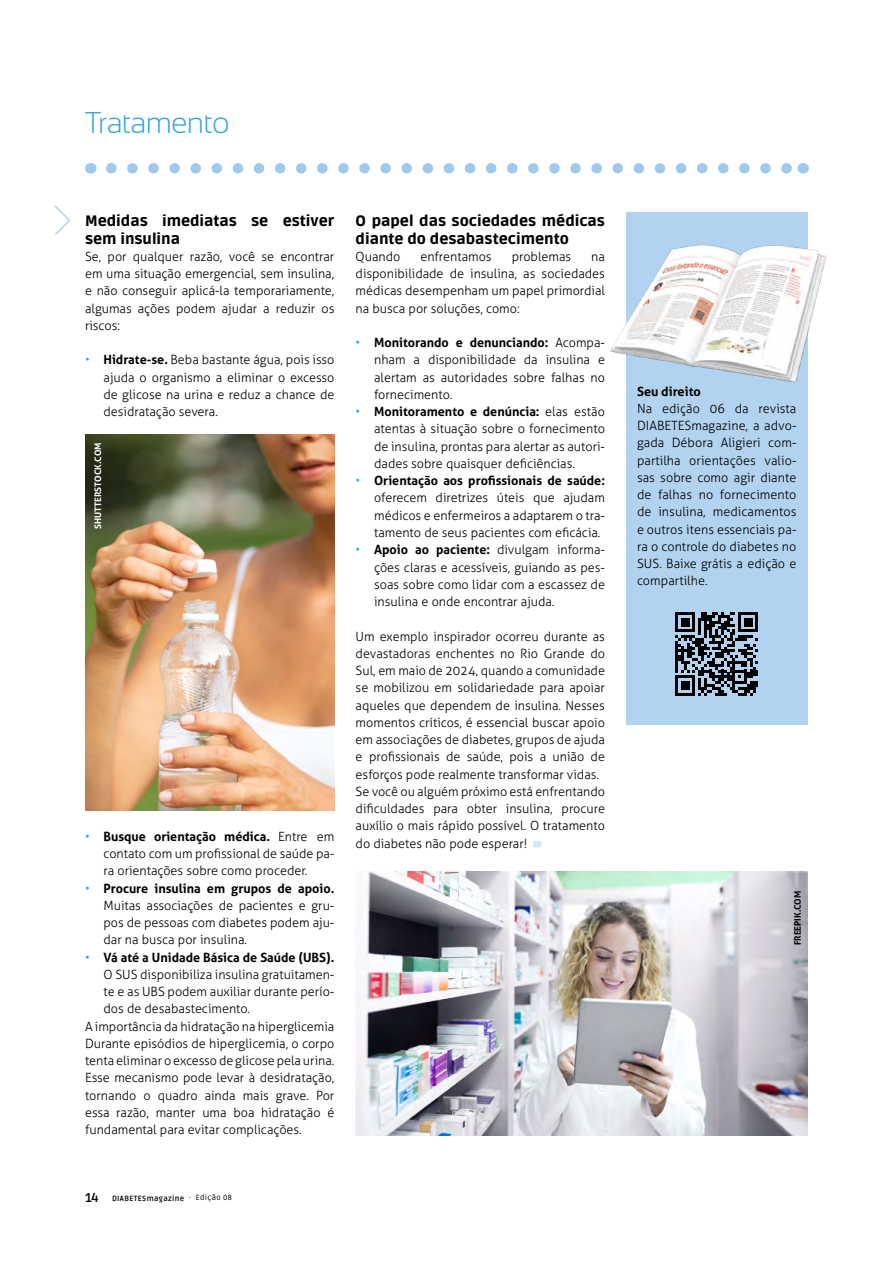
<style>
.page{position:relative;width:893px;height:1263px;background:#fff}
.page>*{position:absolute;margin:0;border:0;box-sizing:border-box;transform-origin:0 0}
.t1{font:300 30px "Sansation";letter-spacing:-.025em;color:#33a3dc}
.t2{font:900 15px/17.2px "Ruda";color:#000}
.t3{font:300 12.75px/17.2px "Aller";color:#000;text-align:justify}
.t4{font:700 12.75px "Aller";color:#000}
.t5{font:700 12.75px "Ruda";color:#000}
.t6{font:700 9px "Aller";color:#fff}
.t7{font:700 9px "Aller";color:#000}
.t8{font:700 7.5px "Ruda";letter-spacing:.05em;color:#000}
.s1{color:#33a3dc}
.s2{font-weight:700}
.s3{font-weight:300;color:#33a3dc}
.s4{font-weight:400}
</style>
<div class="page">
<svg style="left:111px;top:163px;width:681px;height:11px"></svg>
<svg style="left:54px;top:205px;width:17px;height:30px"></svg>
<div style="left:626px;top:212px;width:182px;height:513px;background:#b2d3ef"></div>
<svg style="left:675px;top:612px;width:83px;height:83px"></svg>
<img style="left:610px;top:244px;width:217px;height:139px">
<img style="left:85px;top:435px;width:249px;height:375px">
<img style="left:356px;top:872px;width:452px;height:263px">
<div style="left:533px;top:841px;width:9px;height:6px;background:#d6e6f6"></div>
<h1 class="t1" style="left:85px;top:106px;width:146px">Tratamento</h1>
<p class="t2" style="left:85px;top:212px;width:251px">Medidas imediatas se estiver sem insulina</p>
<p class="t3" style="left:85px;top:248px;width:251px">Se, por qualquer razão, você se encontrar em uma situação emergencial, sem insulina, e não conseguir aplicá-la temporariamente, algumas ações podem ajudar a reduzir os riscos:</p>
<p class="t3" style="left:104px;top:351px;width:232px;text-indent:-18px"><span class="s1">•</span> <span class="s2">Hidrate-se.</span> Beba bastante água, pois isso ajuda o organismo a eliminar o excesso de glicose na urina e reduz a chance de desidratação severa.</p>
<p class="t6" style="left:92px;top:529px;width:88px;rotate:-90deg">SHUTTERSTOCK.COM</p>
<p class="t3" style="left:104px;top:828px;width:232px;text-indent:-18px"><span class="s1">•</span> <span class="s2">Busque orientação médica.</span> Entre em contato com um profissional de saúde pa&shy;ra orientações sobre como proceder.</p>
<p class="t3" style="left:104px;top:879px;width:232px;text-indent:-18px"><span class="s1">•</span> <span class="s2">Procure insulina em grupos de apoio.<br></span>Muitas associações de pacientes e gru&shy;pos de pessoas com diabetes podem aju&shy;dar na busca por insulina.</p>
<p class="t4" style="left:85px;top:949px;width:251px"><span class="s3">•</span> Vá até a Unidade Básica de Saúde (UBS).</p>
<p class="t3" style="left:104px;top:966px;width:232px">O SUS disponibiliza insulina gratuitamen-</p>
<p class="t3" style="left:104px;top:983px;width:232px">te e as UBS podem auxiliar durante perío-</p>
<p class="t3" style="left:104px;top:1000px;width:148px">dos de desabastecimento.</p>
<p class="t3" style="left:85px;top:1017px;width:251px">A importância da hidratação na hiperglicemia</p>
<p class="t3" style="left:85px;top:1035px;width:251px">Durante episódios de hiperglicemia, o corpo</p>
<p class="t3" style="left:85px;top:1052px;width:251px">tenta eliminar o excesso de glicose pela urina.</p>
<p class="t3" style="left:85px;top:1069px;width:251px">Esse mecanismo pode levar à desidratação,</p>
<p class="t3" style="left:85px;top:1086px;width:251px">tornando o quadro ainda mais grave. Por</p>
<p class="t3" style="left:85px;top:1104px;width:251px">essa razão, manter uma boa hidratação é</p>
<p class="t3" style="left:85px;top:1121px;width:218px">fundamental para evitar complicações.</p>
<p class="t2" style="left:356px;top:212px;width:251px">O papel das sociedades médicas diante do desabastecimento</p>
<p class="t3" style="left:356px;top:248px;width:46px">Quando</p>
<p class="t3" style="left:420px;top:248px;width:73px">enfrentamos</p>
<p class="t3" style="left:512px;top:248px;width:61px">problemas</p>
<p class="t3" style="left:356px;top:248px;width:251px;text-indent:236px">na disponibilidade de insulina, as sociedades médicas desempenham um papel primordial na busca por soluções, como:</p>
<p class="t3" style="left:374px;top:334px;width:232px;text-indent:-18px"><span class="s1">•</span> <span class="s2">Monitorando e denunciando:</span> Acompa&shy;nham a disponibilidade da insulina e alertam as autoridades sobre falhas no fornecimento.</p>
<p class="t3" style="left:374px;top:403px;width:232px;text-indent:-18px"><span class="s1">•</span> <span class="s2">Monitoramento e denúncia:</span> elas estão atentas à situação sobre o fornecimento de insulina, prontas para alertar as autori&shy;dades sobre quaisquer deficiências.</p>
<p class="t3" style="left:374px;top:472px;width:232px;text-indent:-18px"><span class="s1">•</span> <span class="s2">Orientação aos profissionais de saúde: </span>oferecem diretrizes úteis que ajudam médicos e enfermeiros a adaptarem o tra&shy;tamento de seus pacientes com eficácia.</p>
<p class="t3" style="left:374px;top:541px;width:232px;text-indent:-18px"><span class="s1">•</span> <span class="s2">Apoio ao paciente:</span> divulgam informa&shy;ções claras e acessíveis, guiando as pes&shy;soas sobre como lidar com a escassez de insulina e onde encontrar ajuda.</p>
<p class="t3" style="left:356px;top:627px;width:251px;text-align:left">Um exemplo inspirador ocorreu durante as devastadoras enchentes no Rio Grande do Sul, em maio de 2024, quando a comunidade se mobilizou em solidariedade para apoiar aqueles que dependem de insulina. Nesses momentos críticos, é essencial buscar apoio em associações de diabetes, grupos de ajuda e profissionais de saúde, pois a união de esforços pode realmente transformar vidas.<br>Se você ou alguém próximo está enfrentando dificuldades para obter insulina, procure auxílio o mais rápido possível. O tratamento do diabetes não pode esperar!</p>
<p class="t5" style="left:85px;top:1189px;width:15px">14</p>
<p class="t8" style="left:112px;top:1193px;width:121px">DIABETESmagazine <span class="s4">· Edição 08</span></p>
<p class="t4" style="left:637px;top:383px;width:65px">Seu direito</p>
<p class="t3" style="left:637px;top:400px;width:161px">Na edição 06 da revista DIABETESmagazine, a advo&shy;gada Débora Aligieri com&shy;partilha orientações valio&shy;sas sobre como agir diante de falhas no fornecimento de insulina, medicamentos e outros itens essenciais pa&shy;ra o controle do diabetes no SUS. Baixe grátis a edição e compartilhe.</p>
<p class="t7" style="left:792px;top:945px;width:56px;rotate:-90deg">FREEPIK.COM</p>
</div>
